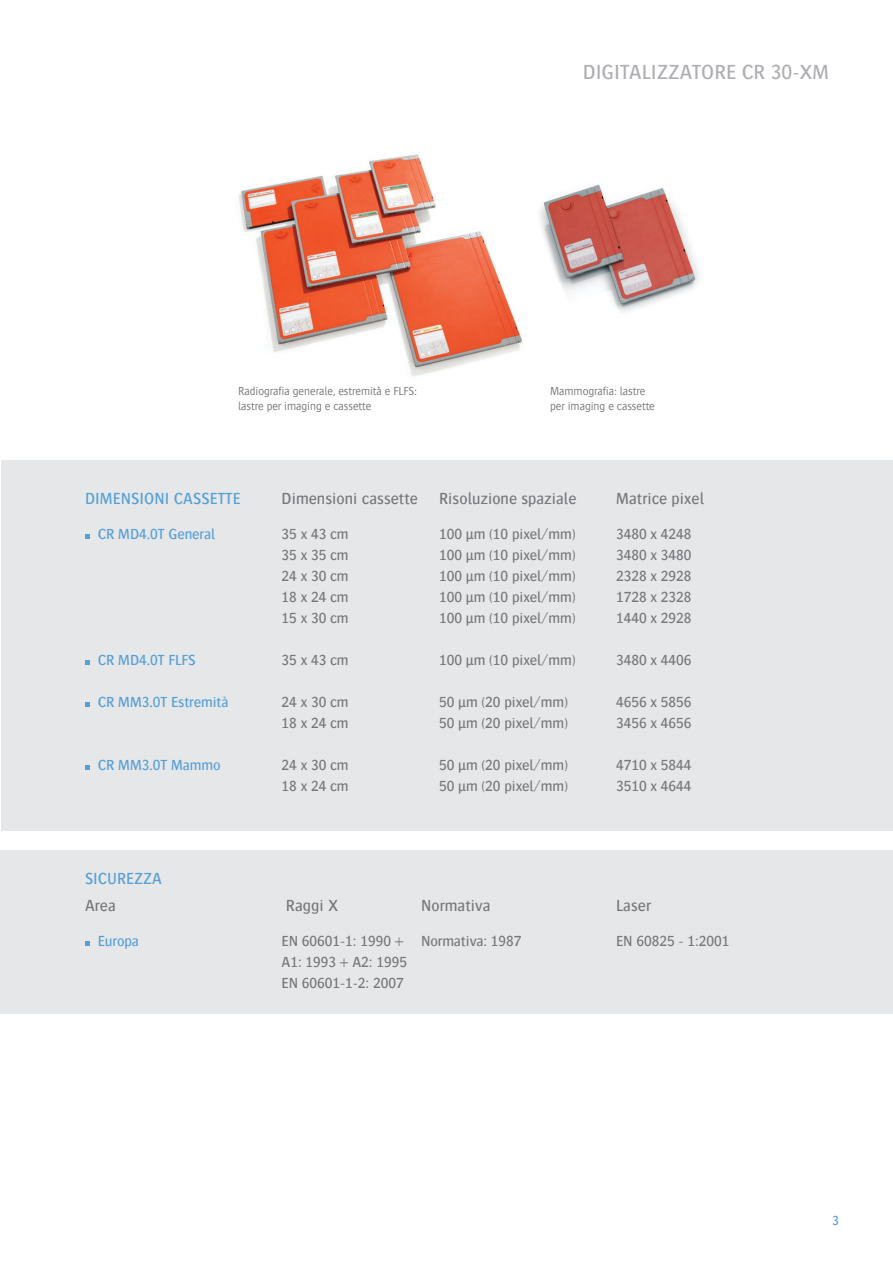
<style>
.page{position:relative;width:893px;height:1263px;background:#fff}
.page>*{position:absolute;margin:0;border:0;box-sizing:border-box;transform-origin:0 0}
.t1{font:500 21px "Bosis For Agfa";color:#aeafb3}
.t2{font:500 16.5px "Bosis For Agfa";letter-spacing:.005em;color:#76787b}
.t3{font:500 16.5px "Bosis For Agfa";letter-spacing:.005em;color:#56a0d5}
.t4{font:500 15px/21px "Bosis For Agfa";letter-spacing:-.005em;color:#76787b}
.t5{font:500 15px "Bosis For Agfa";letter-spacing:-.005em;color:#56a0d5}
.t6{font:500 13.5px "Bosis For Agfa";color:#56a0d5}
.t7{font:300 12px/15px "Bosis For Agfa";letter-spacing:-.005em;color:#76787b}
</style>
<div class="page">
<img style="left:239px;top:154px;width:283px;height:222px">
<img style="left:539px;top:184px;width:160px;height:128px">
<div style="left:2px;top:460px;width:891px;height:371px;background:#e6e7e9"></div>
<svg style="left:85px;top:534px;width:5px;height:4px"></svg>
<svg style="left:85px;top:660px;width:5px;height:4px"></svg>
<svg style="left:85px;top:702px;width:5px;height:4px"></svg>
<svg style="left:85px;top:765px;width:5px;height:4px"></svg>
<div style="left:0;top:850px;width:893px;height:164px;background:#e6e7e9"></div>
<svg style="left:85px;top:941px;width:5px;height:5px"></svg>
<h1 class="t1" style="left:583px;top:61px;width:248px">DIGITALIZZATORE CR 30-XM</h1>
<p class="t7" style="left:238px;top:383px;width:180px">Radiografia generale, estremità e FLFS: lastre per imaging e cassette</p>
<p class="t7" style="left:550px;top:383px;width:106px">Mammografia: lastre per imaging e cassette</p>
<p class="t3" style="left:85px;top:490px;width:157px">DIMENSIONI CASSETTE</p>
<p class="t2" style="left:282px;top:490px;width:138px">Dimensioni cassette</p>
<p class="t2" style="left:439px;top:490px;width:139px">Risoluzione spaziale</p>
<p class="t2" style="left:616px;top:490px;width:90px">Matrice pixel</p>
<p class="t5" style="left:98px;top:525px;width:119px">CR MD4.0T General</p>
<p class="t4" style="left:282px;top:523px;width:69px">35 x 43 cm</p>
<p class="t4" style="left:439px;top:523px;width:138px">100 µm (10 pixel/mm)</p>
<p class="t4" style="left:616px;top:523px;width:77px">3480 x 4248</p>
<p class="t4" style="left:282px;top:544px;width:69px">35 x 35 cm</p>
<p class="t4" style="left:439px;top:544px;width:138px">100 µm (10 pixel/mm)</p>
<p class="t4" style="left:616px;top:544px;width:77px">3480 x 3480</p>
<p class="t4" style="left:282px;top:565px;width:69px">24 x 30 cm</p>
<p class="t4" style="left:439px;top:565px;width:138px">100 µm (10 pixel/mm)</p>
<p class="t4" style="left:616px;top:565px;width:77px">2328 x 2928</p>
<p class="t4" style="left:282px;top:586px;width:69px">18 x 24 cm</p>
<p class="t4" style="left:439px;top:586px;width:138px">100 µm (10 pixel/mm)</p>
<p class="t4" style="left:616px;top:586px;width:77px">1728 x 2328</p>
<p class="t4" style="left:282px;top:607px;width:69px">15 x 30 cm</p>
<p class="t4" style="left:439px;top:607px;width:138px">100 µm (10 pixel/mm)</p>
<p class="t4" style="left:616px;top:607px;width:77px">1440 x 2928</p>
<p class="t5" style="left:98px;top:651px;width:100px">CR MD4.0T FLFS</p>
<p class="t4" style="left:282px;top:649px;width:69px">35 x 43 cm</p>
<p class="t4" style="left:439px;top:649px;width:138px">100 µm (10 pixel/mm)</p>
<p class="t4" style="left:616px;top:649px;width:77px">3480 x 4406</p>
<p class="t5" style="left:98px;top:693px;width:132px">CR MM3.0T Estremità</p>
<p class="t4" style="left:282px;top:691px;width:69px">24 x 30 cm</p>
<p class="t4" style="left:439px;top:691px;width:130px">50 µm (20 pixel/mm)</p>
<p class="t4" style="left:616px;top:691px;width:77px">4656 x 5856</p>
<p class="t4" style="left:282px;top:712px;width:69px">18 x 24 cm</p>
<p class="t4" style="left:439px;top:712px;width:130px">50 µm (20 pixel/mm)</p>
<p class="t4" style="left:616px;top:712px;width:77px">3456 x 4656</p>
<p class="t5" style="left:98px;top:756px;width:124px">CR MM3.0T Mammo</p>
<p class="t4" style="left:282px;top:754px;width:69px">24 x 30 cm</p>
<p class="t4" style="left:439px;top:754px;width:130px">50 µm (20 pixel/mm)</p>
<p class="t4" style="left:616px;top:754px;width:77px">4710 x 5844</p>
<p class="t4" style="left:282px;top:775px;width:69px">18 x 24 cm</p>
<p class="t4" style="left:439px;top:775px;width:130px">50 µm (20 pixel/mm)</p>
<p class="t4" style="left:616px;top:775px;width:77px">3510 x 4644</p>
<p class="t3" style="left:85px;top:869px;width:78px">SICUREZZA</p>
<p class="t2" style="left:85px;top:897px;width:32px">Area</p>
<p class="t2" style="left:286px;top:897px;width:54px">Raggi X</p>
<p class="t2" style="left:421px;top:897px;width:71px">Normativa</p>
<p class="t2" style="left:616px;top:897px;width:36px">Laser</p>
<p class="t5" style="left:98px;top:933px;width:43px">Europa</p>
<p class="t4" style="left:282px;top:930px;width:242px">EN 60601-1: 1990 + Normativa: 1987</p>
<p class="t4" style="left:616px;top:930px;width:115px">EN 60825 - 1:2001</p>
<p class="t4" style="left:282px;top:951px;width:127px">A1: 1993 + A2: 1995<br>EN 60601-1-2: 2007</p>
<p class="t6" style="left:832px;top:1213px;width:8px">3</p>
</div>
